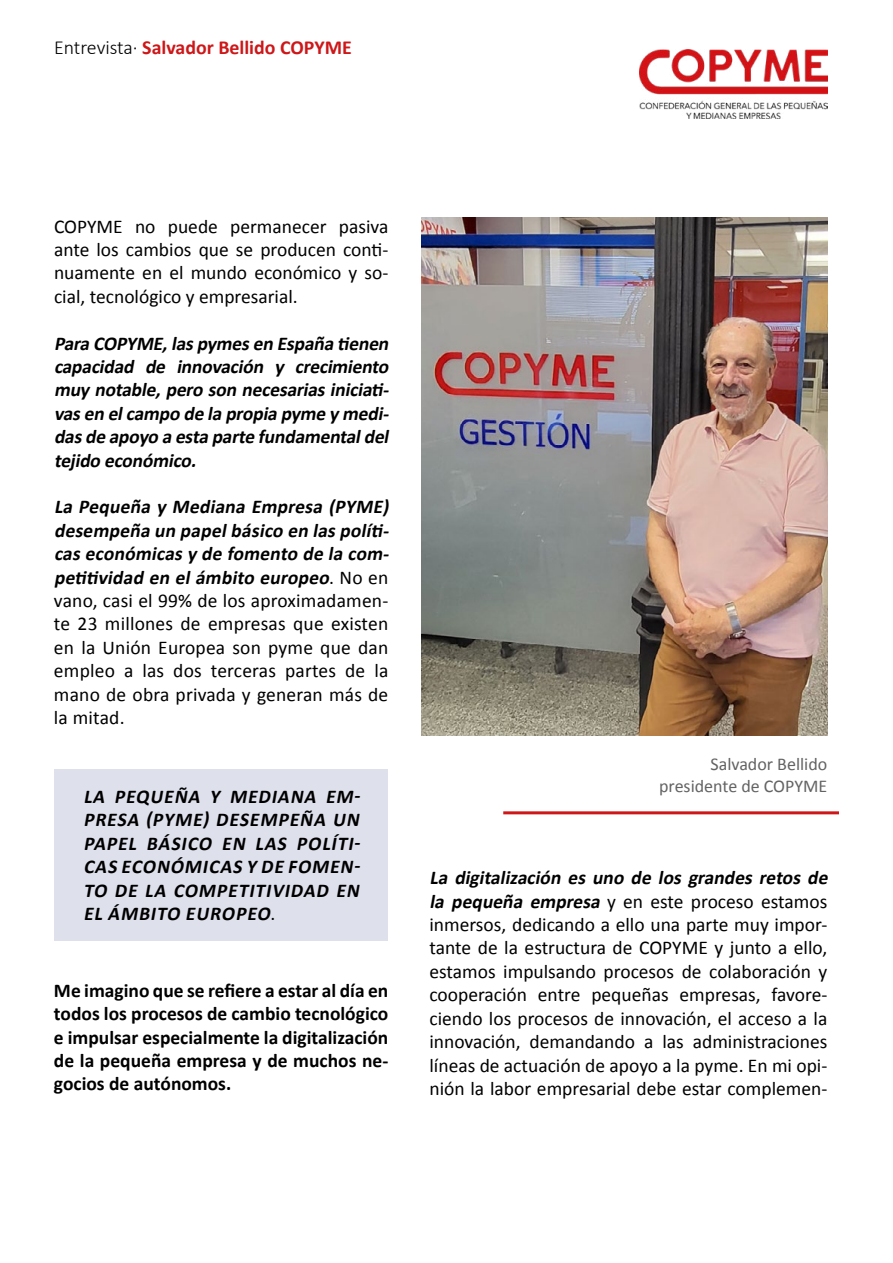
<style>
.page{position:relative;width:893px;height:1263px;background:#fff}
.page>*{position:absolute;margin:0;border:0;box-sizing:border-box;transform-origin:0 0}
.t1{font:700 19.95px "Calibri";color:#cd1719}
.t2{font:19.5px/23.4px "Calibri";color:#000}
.t3{font:italic 700 19.5px/23.4px "Calibri";color:#000;text-align:justify}
.t4{font:700 19.5px/23.4px "Calibri";color:#000;text-align:justify}
.t5{font:18px/21.6px "Calibri";color:#646363;text-align:right}
.s1{font-weight:300;color:#000}
.s2{font-weight:700;font-style:italic}
.s3{font-weight:400;font-style:normal}
</style>
<div class="page">
<img style="left:640px;top:49px;width:187px;height:69px">
<img style="left:422px;top:218px;width:405px;height:517px">
<div style="left:55px;top:769px;width:333px;height:172px;background:#dee0ec"></div>
<hr style="left:503px;top:811px;width:336px;height:3px;background:#cd1719">
<p class="t1" style="left:54px;top:33px;width:299px"><span class="s1">Entrevista·</span> Salvador Bellido COPYME</p>
<p class="t2" style="left:54px;top:213px;width:336px;text-align:justify">COPYME no puede permanecer pasiva ante los cambios que se producen conti&shy;nuamente en el mundo económico y so&shy;cial, tecnológico y empresarial.</p>
<p class="t3" style="left:54px;top:331px;width:341px">Para COPYME,laspymesen España tienen capacidad de innovación y crecimiento muy notable,pero son necesariasiniciati&shy;vasen elcampo de la propia pyme y medi&shy;dasde apoyo a esta parte fundamentaldel tejido económico.</p>
<p class="t2" style="left:54px;top:494px;width:341px"><span class="s2">La Pequeña y Mediana Empresa (PYME) desempeña un papelbásico en laspolíti&shy;caseconómicasy de fomento de la com&shy;petitividad en elámbito europeo</span>. N o e n vano, casi el 99% de los aproximadamen&shy;te 23 millones de empresas que existen en la Unión Europea son pyme que dan empleo a las dos terceras partes de la mano de obra privada y generan más de la mitad.</p>
<p class="t3" style="left:83px;top:784px;width:282px">LA PEQUEÑA Y MEDIANA EM-PRESA (PYME) DESEMPEÑA UN PAPEL BÁSICO EN LAS POLÍTI-CAS ECONÓMICAS Y DE FOMEN-TO DE LA COMPETITIVIDAD EN EL ÁMBITO EUROPEO<span class="s3">.</span></p>
<p class="t4" style="left:54px;top:978px;width:336px">Me imagino que se refiere a estar al día en todos los procesos de cambio tecnológico e impulsar especialmente la digitalización de la pequeña empresa y de muchos ne&shy;gocios de autónomos.</p>
<p class="t5" style="left:659px;top:753px;width:170px">Salvador Bellido presidente de COPYME</p>
<p class="t2" style="left:429px;top:865px;width:404px"><span class="s2">La digitalización es uno de los grandes retos de la pequeña empresa</span> y en este proceso estamos inmersos, dedicando a ello una parte muy impor&shy;tante de la estructura de COPYME y junto a ello, estamos impulsando procesos de colaboración y cooperación entre pequeñas empresas, favore&shy;ciendo los procesos de innovación, el acceso a la innovación, demandando a las administraciones líneas de actuación de apoyo a la pyme. En mi opi&shy;nión la labor empresarial debe estar complemen-</p>
</div>
